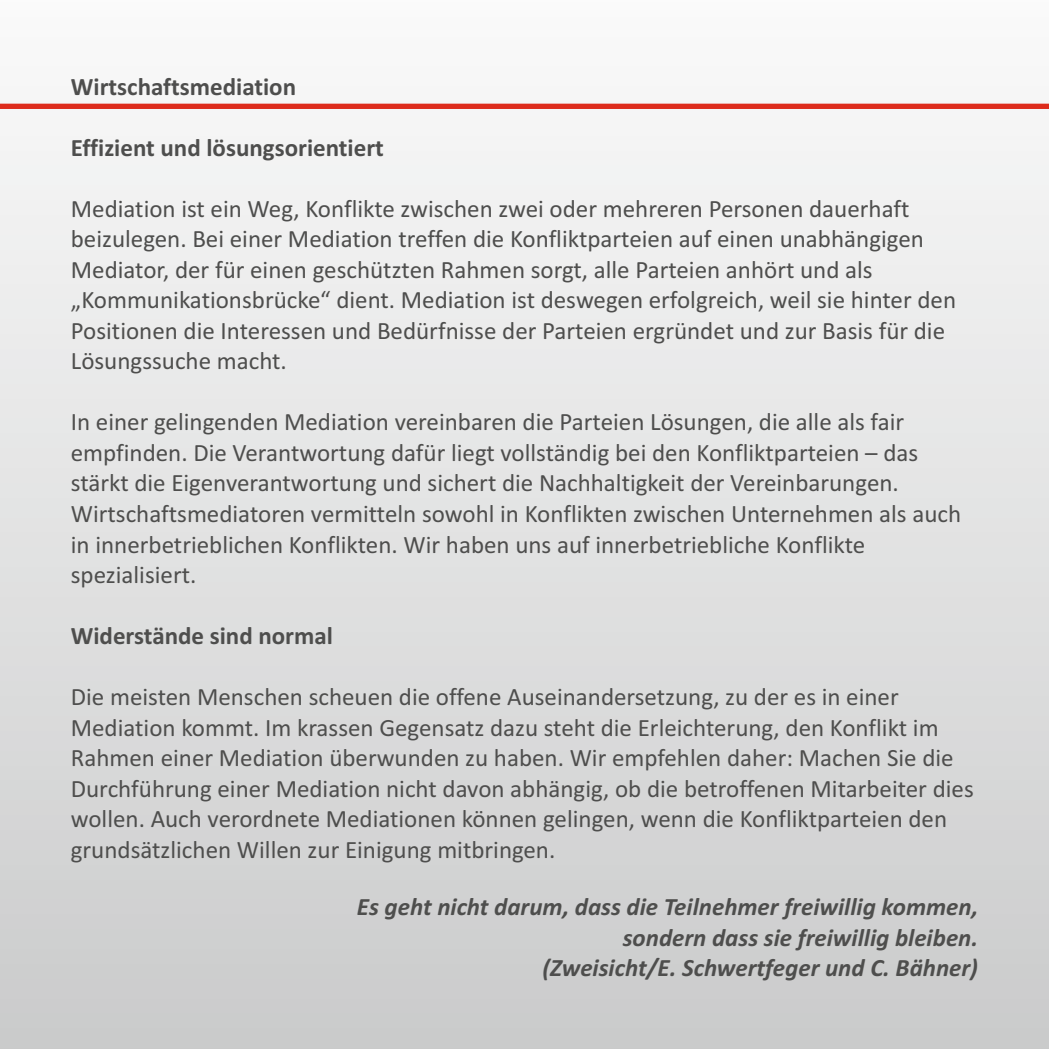
<style>
.page{position:relative;width:1049px;height:1049px;background:#fff}
.page>*{position:absolute;margin:0;border:0;box-sizing:border-box;transform-origin:0 0}
.t1{font:25px/30.5px "Calibri";color:#4e4e4d}
.t2{font:italic 700 25px/30.5px "Calibri";color:#4e4e4d;text-align:right}
.t3{font:700 25px "Calibri";color:#4e4e4d}
</style>
<div class="page">
<div style="left:0;top:0;width:1049px;height:1049px;background:linear-gradient(to bottom,#fbfbfb,#cacbcb)"></div>
<div style="left:0;top:104px;width:1049px;height:5px;background:#dd2b1c"></div>
<p class="t3" style="left:71px;top:76px;width:227px">Wirtschaftsmediation</p>
<p class="t3" style="left:71px;top:137px;width:315px">Effizient und lösungsorientiert</p>
<p class="t1" style="left:71px;top:195px;width:887px">Mediation ist ein Weg, Konflikte zwischen zwei oder mehreren Personen dauerhaft beizulegen. Bei einer Mediation treffen die Konfliktparteien auf einen unabhängigen Mediator, der für einen geschützten Rahmen sorgt, alle Parteien anhört und als „Kommunikationsbrücke“ dient. Mediation ist deswegen erfolgreich, weil sie hinter den Positionen die Interessen und Bedürfnisse der Parteien ergründet und zur Basis für die Lösungssuche macht.</p>
<p class="t1" style="left:71px;top:409px;width:892px">In einer gelingenden Mediation vereinbaren die Parteien Lösungen, die alle als fair empfinden. Die Verantwortung dafür liegt vollständig bei den Konfliktparteien – das stärkt die Eigenverantwortung und sichert die Nachhaltigkeit der Vereinbarungen.<br>Wirtschaftsmediatoren vermitteln sowohl in Konflikten zwischen Unternehmen als auch in innerbetrieblichen Konflikten. Wir haben uns auf innerbetriebliche Konflikte spezialisiert.</p>
<p class="t3" style="left:71px;top:625px;width:264px">Widerstände sind normal</p>
<p class="t1" style="left:71px;top:683px;width:904px">Die meisten Menschen scheuen die offene Auseinandersetzung, zu der es in einer Mediation kommt. Im krassen Gegensatz dazu steht die Erleichterung, den Konflikt im Rahmen einer Mediation überwunden zu haben. Wir empfehlen daher: Machen Sie die Durchführung einer Mediation nicht davon abhängig, ob die betroffenen Mitarbeiter dies wollen. Auch verordnete Mediationen können gelingen, wenn die Konfliktparteien den grundsätzlichen Willen zur Einigung mitbringen.</p>
<p class="t2" style="left:357px;top:894px;width:623px">Es geht nicht darum, dass die Teilnehmer freiwillig kommen, sondern dass sie freiwillig bleiben.<br>(Zweisicht/E. Schwertfeger und C. Bähner)</p>
</div>
